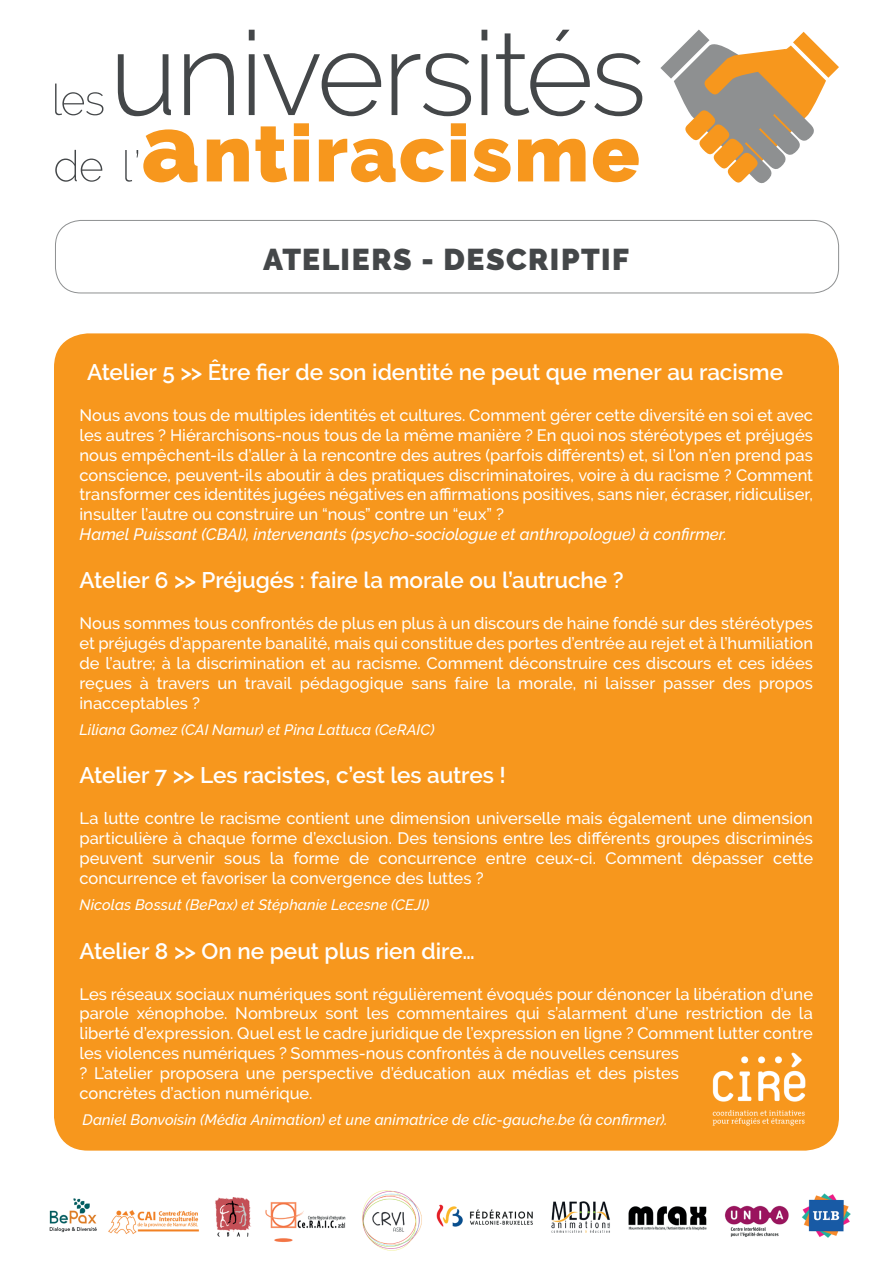
<style>
.page{position:relative;width:893px;height:1263px;background:#fff}
.page>*{position:absolute;margin:0;border:0;box-sizing:border-box;transform-origin:0 0}
.t1{font:900 30px "Raleway";letter-spacing:.05em;color:#444749}
.t2{font:600 22.5px "Raleway";letter-spacing:-.005em;color:#fff}
.t3{font:500 16.5px/19.8px "Raleway";color:#fff;text-align:justify}
.t4{font:italic 500 16.5px "Raleway";color:#fff}
.t5{font:italic 500 15px "Raleway";letter-spacing:.005em;color:#fff}
</style>
<div class="page">
<img style="left:49px;top:1190px;width:802px;height:61px">
<svg style="left:660px;top:30px;width:179px;height:154px"></svg>
<svg style="left:125px;top:123px;width:514px;height:59px"></svg>
<svg style="left:55px;top:150px;width:47px;height:32px"></svg>
<svg style="left:118px;top:30px;width:524px;height:86px"></svg>
<svg style="left:55px;top:84px;width:48px;height:31px"></svg>
<div style="left:54px;top:333px;width:785px;height:817px;background:#f7971d;border-radius:34px"></div>
<img style="left:712px;top:1052px;width:94px;height:74px">
<div style="left:55px;top:220px;width:784px;height:73px;border:1px solid #8e9091;border-radius:26px"></div>
<h1 class="t1" style="left:263px;top:242px;width:367px">ATELIERS - DESCRIPTIF</h1>
<h2 class="t2" style="left:87px;top:359px;width:698px">Atelier 5 &gt;&gt; Être fier de son identité ne peut que mener au racisme</h2>
<p class="t3" style="left:80px;top:405px;width:735px">Nous avons tous de multiples identités et cultures. Comment gérer cette diversité en soi et avec les autres ? Hiérarchisons-nous tous de la même manière ? En quoi nos stéréotypes et préjugés nous empêchent-ils d’aller à la rencontre des autres (parfois différents) et, si l’on n’en prend pas conscience, peuvent-ils aboutir à des pratiques discriminatoires, voire à du racisme ? Comment transformer ces identités jugées négatives en affirmations positives, sans nier, écraser, ridiculiser, insulter l’autre ou construire un “nous” contre un “eux” ?</p>
<p class="t4" style="left:80px;top:525px;width:649px">Hamel Puissant (CBAI), intervenants (psycho-sociologue et anthropologue) à confirmer.</p>
<h2 class="t2" style="left:80px;top:567px;width:546px">Atelier 6 &gt;&gt; Préjugés : faire la morale ou l’autruche ?</h2>
<p class="t3" style="left:80px;top:613px;width:735px">Nous sommes tous confrontés de plus en plus à un discours de haine fondé sur des stéréotypes et préjugés d’apparente banalité, mais qui constitue des portes d’entrée au rejet et à l’humiliation de l’autre; à la discrimination et au racisme. Comment déconstruire ces discours et ces idées reçues à travers un travail pédagogique sans faire la morale, ni laisser passer des propos inacceptables ?</p>
<p class="t5" style="left:80px;top:721px;width:356px">Liliana Gomez (CAI Namur) et Pina Lattuca (CeRAIC)</p>
<h2 class="t2" style="left:80px;top:762px;width:428px">Atelier 7 &gt;&gt; Les racistes, c’est les autres !</h2>
<p class="t3" style="left:80px;top:809px;width:735px">La lutte contre le racisme contient une dimension universelle mais également une dimension particulière à chaque forme d’exclusion. Des tensions entre les différents groupes discriminés peuvent survenir sous la forme de concurrence entre ceux-ci. Comment dépasser cette concurrence et favoriser la convergence des luttes ?</p>
<p class="t5" style="left:80px;top:896px;width:351px">Nicolas Bossut (BePax) et Stéphanie Lecesne (CEJI)</p>
<h2 class="t2" style="left:80px;top:938px;width:397px">Atelier 8 &gt;&gt; On ne peut plus rien dire…</h2>
<p class="t3" style="left:80px;top:984px;width:735px;text-align:left">Les réseaux sociaux numériques sont régulièrement évoqués pour dénoncer la libération d’une parole xénophobe. Nombreux sont les commentaires qui s’alarment d’une restriction de la liberté d’expression. Quel est le cadre juridique de l’expression en ligne ? Comment lutter contre les violences numériques ? Sommes-nous confrontés à de nouvelles censures<br>? L’atelier proposera une perspective d’éducation aux médias et des pistes<br>concrètes d’action numérique.</p>
<p class="t5" style="left:83px;top:1111px;width:586px">Daniel Bonvoisin (Média Animation) et une animatrice de clic-gauche.be (à confirmer).</p>
</div>
